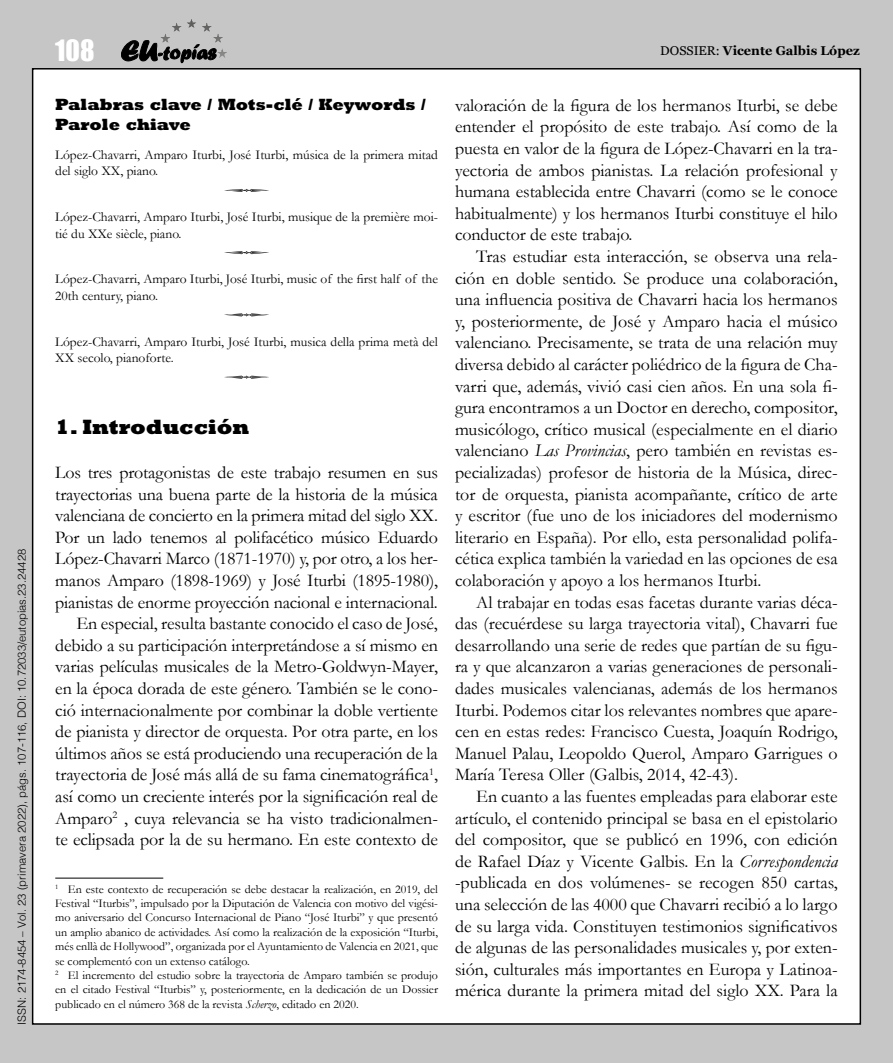
<style>
.page{position:relative;width:893px;height:1063px;background:#c6c6c6}
.page>*{position:absolute;margin:0;border:0;box-sizing:border-box;transform-origin:0 0}
.t1{font:27px "Impact";color:#fff}
.Articulo_epigrafe_2{font:800 21px "Rockwell Std";color:#000}
.Articulo_parrafo{font:18px/21.6px "Garamond";color:#000;text-align:justify}
.Articulo_parrafo_1{font:18px/21.6px "Garamond";letter-spacing:-.01em;color:#000;text-align:justify}
.Abstract_epigrafe1{font:800 16.5px/19.8px "Rockwell Std";color:#000}
.Abstract_texto{font:13.5px/16.5px "Garamond";color:#000}
.t2{font:700 12.75px "Georgia";color:#000}
.Articulo_notas{font:12px/14.4px "Garamond";color:#000;text-align:justify}
.t3{font:300 11.25px "Helvetica";color:#000}
.s1{font-weight:400}
.s2{font-style:italic}
</style>
<div class="page">
<div style="left:33px;top:69px;width:827px;height:955px;background:#fff"></div>
<svg style="left:121px;top:40px;width:95px;height:23px"></svg>
<hr style="left:161px;top:19px;width:66px;height:1px;background:#585857">
<hr style="left:161px;top:20px;width:66px;height:1px;background:#595958">
<hr style="left:161px;top:21px;width:66px;height:1px;background:#5a5a59">
<hr style="left:161px;top:22px;width:66px;height:1px;background:#5c5c5b">
<hr style="left:161px;top:23px;width:66px;height:1px;background:#5d5d5c">
<hr style="left:161px;top:24px;width:66px;height:1px;background:#5f5f5e">
<hr style="left:161px;top:25px;width:66px;height:1px;background:#60605f">
<hr style="left:161px;top:26px;width:66px;height:1px;background:#626261">
<hr style="left:161px;top:27px;width:66px;height:1px;background:#636362">
<hr style="left:161px;top:28px;width:66px;height:1px;background:#656464">
<hr style="left:161px;top:29px;width:66px;height:1px;background:#666565">
<hr style="left:161px;top:30px;width:66px;height:1px;background:#676766">
<hr style="left:161px;top:31px;width:66px;height:1px;background:#696868">
<hr style="left:161px;top:32px;width:66px;height:1px;background:#6a6969">
<hr style="left:161px;top:33px;width:66px;height:1px;background:#6c6b6b">
<hr style="left:161px;top:34px;width:66px;height:1px;background:#6c6c6c">
<hr style="left:161px;top:35px;width:66px;height:1px;background:#6e6e6d">
<hr style="left:161px;top:36px;width:66px;height:1px;background:#6f6f6e">
<hr style="left:161px;top:37px;width:66px;height:1px;background:#717170">
<hr style="left:161px;top:38px;width:66px;height:1px;background:#727271">
<hr style="left:161px;top:39px;width:66px;height:1px;background:#747473">
<hr style="left:161px;top:40px;width:66px;height:1px;background:#757574">
<hr style="left:161px;top:41px;width:66px;height:1px;background:#767675">
<hr style="left:161px;top:42px;width:66px;height:1px;background:#787877">
<hr style="left:161px;top:43px;width:66px;height:1px;background:#797978">
<hr style="left:161px;top:44px;width:66px;height:1px;background:#7b7b7a">
<hr style="left:161px;top:45px;width:66px;height:1px;background:#7c7c7b">
<hr style="left:161px;top:46px;width:66px;height:1px;background:#7e7d7d">
<hr style="left:161px;top:47px;width:66px;height:1px;background:#7f7e7e">
<hr style="left:161px;top:48px;width:66px;height:1px;background:#818080">
<hr style="left:161px;top:49px;width:66px;height:1px;background:#828181">
<hr style="left:161px;top:50px;width:66px;height:1px;background:#828282">
<hr style="left:161px;top:51px;width:66px;height:1px;background:#848483">
<hr style="left:161px;top:52px;width:66px;height:1px;background:#858584">
<hr style="left:161px;top:53px;width:66px;height:1px;background:#878786">
<hr style="left:161px;top:54px;width:66px;height:1px;background:#888887">
<hr style="left:161px;top:55px;width:66px;height:1px;background:#898989">
<hr style="left:161px;top:56px;width:66px;height:1px;background:#8a8a8a">
<hr style="left:161px;top:57px;width:66px;height:1px;background:#8c8c8b">
<svg style="left:224px;top:189px;width:45px;height:3px"></svg>
<svg style="left:224px;top:251px;width:45px;height:3px"></svg>
<svg style="left:224px;top:313px;width:45px;height:3px"></svg>
<svg style="left:224px;top:376px;width:45px;height:3px"></svg>
<hr style="left:55px;top:878px;width:108px;height:1px;background:#000">
<p class="t3" style="left:12px;top:1025px;width:477px;rotate:-90deg">ISSN: 2174-8454 – Vol. 23 (primavera 2022), págs. 107-116, DOI: 10.72033/eutopias.23.24428</p>
<h1 class="t1" style="left:55px;top:29px;width:41px">108</h1>
<p class="t2" style="left:660px;top:41px;width:201px"><span class="s1">DOSSIER:</span> Vicente Galbis López</p>
<p class="Abstract_epigrafe1" style="left:55px;top:94px;width:372px">Palabras clave / Mots-clé / Keywords /<br>Parole chiave</p>
<p class="Abstract_texto" style="left:55px;top:146px;width:384px">López-Chavarri, Amparo Iturbi, José Iturbi, música de la primera mitad del siglo XX, piano.</p>
<p class="Abstract_texto" style="left:55px;top:208px;width:384px">López-Chavarri, Amparo Iturbi, José Iturbi, musique de la première moi&shy;tié du XXe siècle, piano.</p>
<p class="Abstract_texto" style="left:55px;top:271px;width:384px">López-Chavarri, Amparo Iturbi, José Iturbi, music of the first half of the<br>20th century, piano.</p>
<p class="Abstract_texto" style="left:55px;top:333px;width:384px">López-Chavarri, Amparo Iturbi, José Iturbi, musica della prima metà del<br>XX secolo, pianoforte.</p>
<p class="Articulo_epigrafe_2" style="left:55px;top:414px;width:196px">1. Introducción</p>
<p class="Articulo_parrafo_1" style="left:55px;top:461px;width:384px">Los tres protagonistas de este trabajo resumen en sus trayectorias una buena parte de la historia de la música valenciana de concierto en la primera mitad del siglo XX.<br>Por un lado tenemos al polifacético músico Eduardo López-Chavarri Marco (1871-1970) y, por otro, a los her&shy;manos Amparo (1898-1969) y José Iturbi (1895-1980), pianistas de enorme proyección nacional e internacional.</p>
<p class="Articulo_parrafo" style="left:55px;top:612px;width:384px;text-indent:21px">En especial, resulta bastante conocido el caso de José, debido a su participación interpretándose a sí mismo en varias películas musicales de la Metro-Goldwyn-Mayer, en la época dorada de este género. También se le cono&shy;ció internacionalmente por combinar la doble vertiente de pianista y director de orquesta. Por otra parte, en los últimos años se está produciendo una recuperación de la trayectoria de José más allá de su fama cinematográfica<sup>1</sup>, así como un creciente interés por la significación real de Amparo<sup>2</sup> , cuya relevancia se ha visto tradicionalmen&shy;te eclipsada por la de su hermano. En este contexto de</p>
<p class="Articulo_notas" style="left:55px;top:881px;width:384px"><sup>1</sup> En este contexto de recuperación se debe destacar la realización, en 2019, del Festival “Iturbis”, impulsado por la Diputación de Valencia con motivo del vigési&shy;mo aniversario del Concurso Internacional de Piano “José Iturbi” y que presentó un amplio abanico de actividades. Así como la realización de la exposición “Iturbi, més enllà de Hollywood”, organizada por el Ayuntamiento de Valencia en 2021, que se complementó con un extenso catálogo.</p>
<p class="Articulo_notas" style="left:55px;top:968px;width:384px"><sup>2</sup> El incremento del estudio sobre la trayectoria de Amparo también se produjo en el citado Festival “Iturbis” y, posteriormente, en la dedicación de un Dossier publicado en el número 368 de la revista <span class="s2">Scherzo</span>, editado en 2020.</p>
<p class="Articulo_parrafo" style="left:455px;top:94px;width:384px">valoración de la figura de los hermanos Iturbi, se debe entender el propósito de este trabajo. Así como de la puesta en valor de la figura de López-Chavarri en la tra&shy;yectoria de ambos pianistas. La relación profesional y humana establecida entre Chavarri (como se le conoce habitualmente) y los hermanos Iturbi constituye el hilo conductor de este trabajo.</p>
<p class="Articulo_parrafo" style="left:455px;top:245px;width:384px;text-indent:21px">Tras estudiar esta interacción, se observa una rela&shy;ción en doble sentido. Se produce una colaboración, una influencia positiva de Chavarri hacia los hermanos y, posteriormente, de José y Amparo hacia el músico valenciano. Precisamente, se trata de una relación muy diversa debido al carácter poliédrico de la figura de Cha&shy;varri que, además, vivió casi cien años. En una sola fi&shy;gura encontramos a un Doctor en derecho, compositor, musicólogo, crítico musical (especialmente en el diario valenciano <span class="s2">Las Provincias</span>, pero también en revistas es&shy;pecializadas) profesor de historia de la Música, direc&shy;tor de orquesta, pianista acompañante, crítico de arte y escritor (fue uno de los iniciadores del modernismo literario en España). Por ello, esta personalidad polifa&shy;cética explica también la variedad en las opciones de esa colaboración y apoyo a los hermanos Iturbi.</p>
<p class="Articulo_parrafo" style="left:455px;top:591px;width:384px;text-indent:21px">Al trabajar en todas esas facetas durante varias déca&shy;das (recuérdese su larga trayectoria vital), Chavarri fue desarrollando una serie de redes que partían de su figu&shy;ra y que alcanzaron a varias generaciones de personali&shy;dades musicales valencianas, además de los hermanos Iturbi. Podemos citar los relevantes nombres que apare&shy;cen en estas redes: Francisco Cuesta, Joaquín Rodrigo, Manuel Palau, Leopoldo Querol, Amparo Garrigues o María Teresa Oller (Galbis, 2014, 42-43).</p>
<p class="Articulo_parrafo" style="left:455px;top:785px;width:384px;text-indent:21px">En cuanto a las fuentes empleadas para elaborar este artículo, el contenido principal se basa en el epistolario del compositor, que se publicó en 1996, con edición de Rafael Díaz y Vicente Galbis. En la <span class="s2">Correspondencia </span>-publicada en dos volúmenes- se recogen 850 cartas, una selección de las 4000 que Chavarri recibió a lo largo de su larga vida. Constituyen testimonios significativos de algunas de las personalidades musicales y, por exten&shy;sión, culturales más importantes en Europa y Latinoa&shy;mérica durante la primera mitad del siglo XX. Para la</p>
</div>
